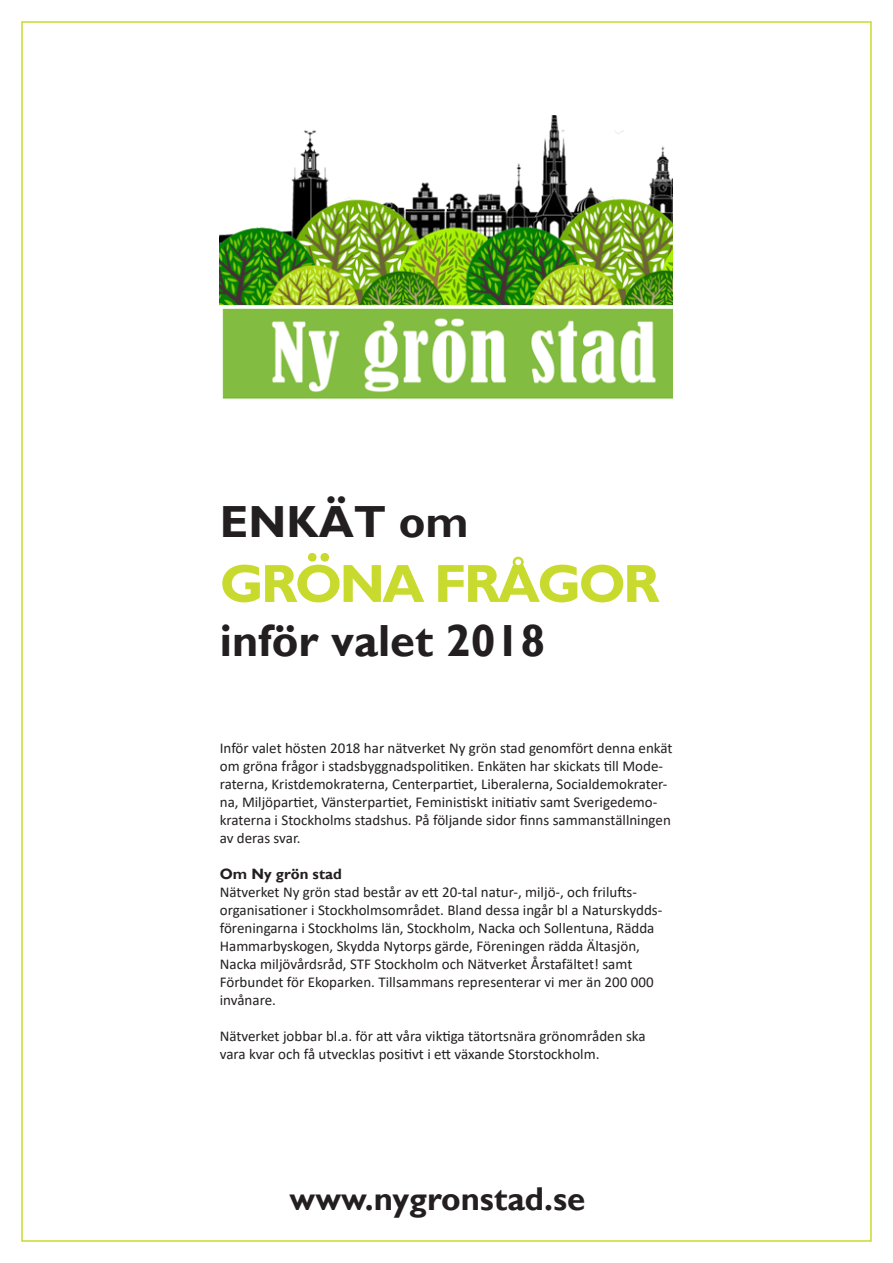
<style>
.page{position:relative;width:893px;height:1263px;background:#fff}
.page>*{position:absolute;margin:0;border:0;box-sizing:border-box;transform-origin:0 0}
.t1{font:700 54px "Gill Sans";letter-spacing:-.05em;color:#c8da2e}
.t2{font:700 45px "Gill Sans";color:#231f20}
.t3{font:700 33px "Gill Sans";color:#231f20}
.t4{font:15px/18px "Calibri";color:#231f20}
.t5{font:700 15px "Gill Sans";color:#231f20}
</style>
<div class="page">
<img style="left:220px;top:116px;width:453px;height:283px">
<p class="t2" style="left:220px;top:495px;width:250px">ENKÄT om</p>
<p class="t1" style="left:220px;top:551px;width:441px">GRÖNA FRÅGOR</p>
<p class="t2" style="left:220px;top:614px;width:327px">inför valet 2018</p>
<p class="t4" style="left:220px;top:739px;width:454px">Inför valet hösten 2018 har nätverket Ny grön stad genomfört denna enkät om gröna frågor i stadsbyggnadspolitiken. Enkäten har skickats till Mode&shy;raterna, Kristdemokraterna, Centerpartiet, Liberalerna, Socialdemokrater&shy;na, Miljöpartiet, Vänsterpartiet, Feministiskt initiativ samt Sverigedemo&shy;kraterna i Stockholms stadshus. På följande sidor finns sammanställningen av deras svar.</p>
<p class="t5" style="left:220px;top:865px;width:124px">Om Ny grön stad</p>
<p class="t4" style="left:220px;top:883px;width:444px">Nätverket Ny grön stad består av ett 20-tal natur-, miljö-, och frilufts&shy;organisationer i Stockholmsområdet. Bland dessa ingår bl a Naturskydds&shy;föreningarna i Stockholms län, Stockholm, Nacka och Sollentuna, Rädda Hammarbyskogen, Skydda Nytorps gärde, Föreningen rädda Ältasjön,</p>
<p class="t4" style="left:220px;top:955px;width:435px">Nacka miljövårdsråd, STF Stockholm och Nätverket Årstafältet! samt<br>Förbundet för Ekoparken. Tillsammans representerar vi mer än 200 000 invånare.</p>
<p class="t4" style="left:220px;top:1027px;width:427px">Nätverket jobbar bl.a. för att våra viktiga tätortsnära grönområden ska vara kvar och få utvecklas positivt i ett växande Storstockholm.</p>
<p class="t3" style="left:290px;top:1179px;width:297px">www.nygronstad.se</p>
</div>
